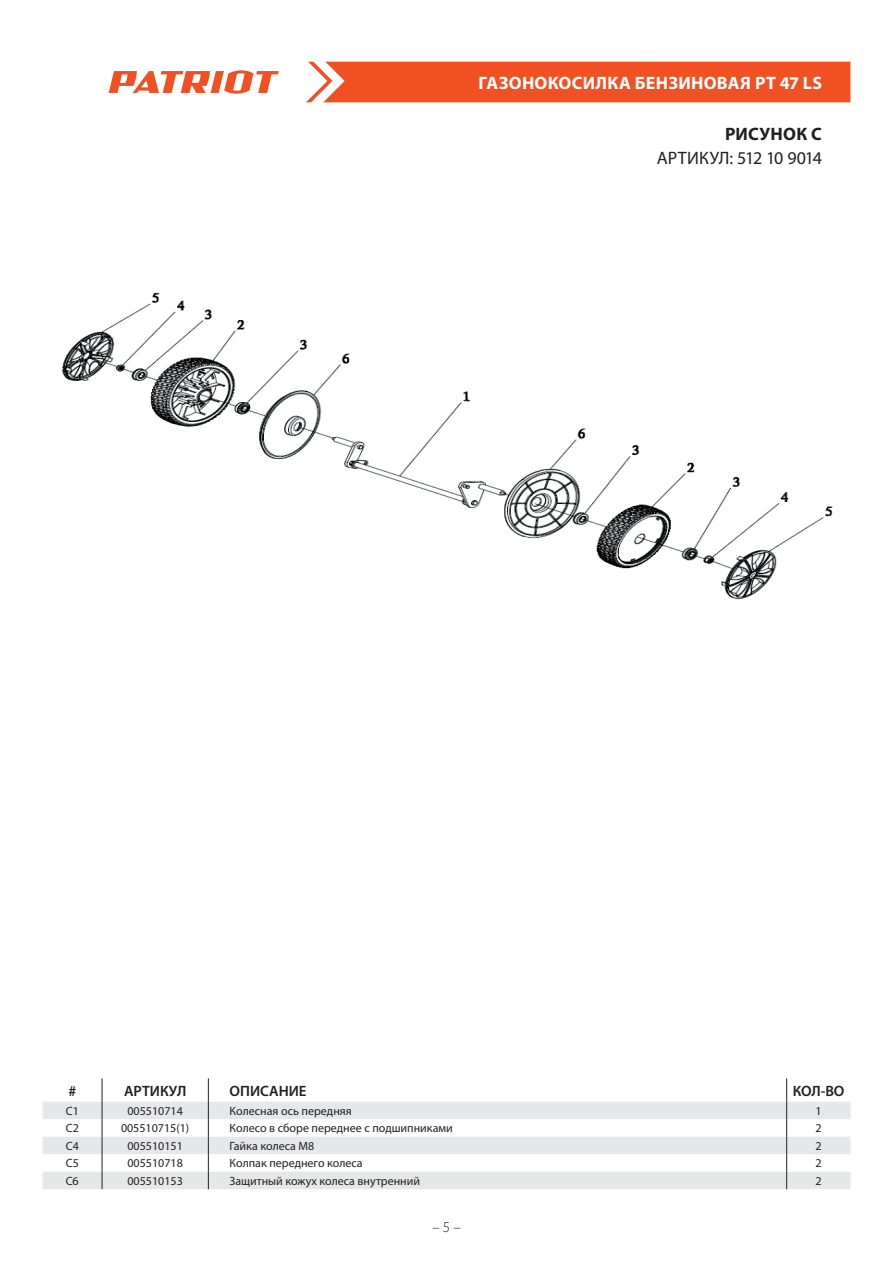
<style>
.page{position:relative;width:893px;height:1263px;background:#fff}
.page>*{position:absolute;margin:0;border:0;box-sizing:border-box;transform-origin:0 0}
.t1{font:700 18px "Myriad Pro";letter-spacing:.015em;color:#fff}
.t2{font:18px "Myriad Pro";letter-spacing:-.05em;color:#231f20}
.t3{font:700 18px "Myriad Pro";color:#231f20}
.t4{font:600 15px "Myriad Pro";color:#231f20}
.t5{font:300 15px "Myriad Pro";color:#231f20}
.t6{font:12px "Myriad Pro";color:#231f20}
</style>
<div class="page">
<div style="left:306px;top:62px;width:544px;height:40px;background:#f15122"></div>
<svg style="left:109px;top:70px;width:170px;height:24px"></svg>
<svg style="left:43px;top:1102px;width:807px;height:87px;fill:#e6e7e9"></svg>
<svg style="left:102px;top:1078px;width:1px;height:111px"></svg>
<svg style="left:208px;top:1078px;width:1px;height:111px"></svg>
<svg style="left:786px;top:1078px;width:1px;height:111px"></svg>
<img style="left:62px;top:292px;width:771px;height:308px">
<h1 class="t1" style="left:479px;top:71px;width:345px">газонокосилка бензиновая РТ 47 Ls</h1>
<h1 class="t3" style="left:725px;top:123px;width:12px">РИС</h1>
<h1 class="t3" style="left:760px;top:123px;width:24px">УНОК</h1>
<h1 class="t3" style="left:811px;top:123px;width:12px">C</h1>
<h1 class="t2" style="left:657px;top:147px;width:167px">АРТИКУЛ: 512 10 9014</h1>
<p class="t4" style="left:68px;top:1081px;width:9px">#</p>
<p class="t4" style="left:124px;top:1081px;width:64px">АРТИКУЛ</p>
<p class="t4" style="left:230px;top:1081px;width:78px">ОПИСАНИЕ</p>
<p class="t4" style="left:793px;top:1081px;width:53px">КОЛ-ВО</p>
<p class="t6" style="left:66px;top:1103px;width:15px">C1</p>
<p class="t6" style="left:127px;top:1103px;width:57px">005510714</p>
<p class="t6" style="left:230px;top:1103px;width:124px">Колесная ось передняя</p>
<p class="t6" style="left:815px;top:1103px;width:8px">1</p>
<p class="t6" style="left:66px;top:1121px;width:15px">C2</p>
<p class="t6" style="left:121px;top:1121px;width:70px">005510715(1)</p>
<p class="t6" style="left:230px;top:1121px;width:225px">Колесо в сборе переднее с подшипниками</p>
<p class="t6" style="left:815px;top:1121px;width:8px">2</p>
<p class="t6" style="left:66px;top:1138px;width:15px">C4</p>
<p class="t6" style="left:127px;top:1138px;width:57px">005510151</p>
<p class="t6" style="left:230px;top:1138px;width:86px">Гайка колеса M8</p>
<p class="t6" style="left:815px;top:1138px;width:8px">2</p>
<p class="t6" style="left:66px;top:1156px;width:15px">C5</p>
<p class="t6" style="left:127px;top:1156px;width:57px">005510718</p>
<p class="t6" style="left:230px;top:1156px;width:135px">Колпак переднего колеса</p>
<p class="t6" style="left:815px;top:1156px;width:8px">2</p>
<p class="t6" style="left:66px;top:1173px;width:15px">C6</p>
<p class="t6" style="left:127px;top:1173px;width:57px">005510153</p>
<p class="t6" style="left:230px;top:1173px;width:192px">Защитный кожух колеса внутренний</p>
<p class="t6" style="left:815px;top:1173px;width:8px">2</p>
<p class="t5" style="left:432px;top:1218px;width:30px">– 5 –</p>
</div>
